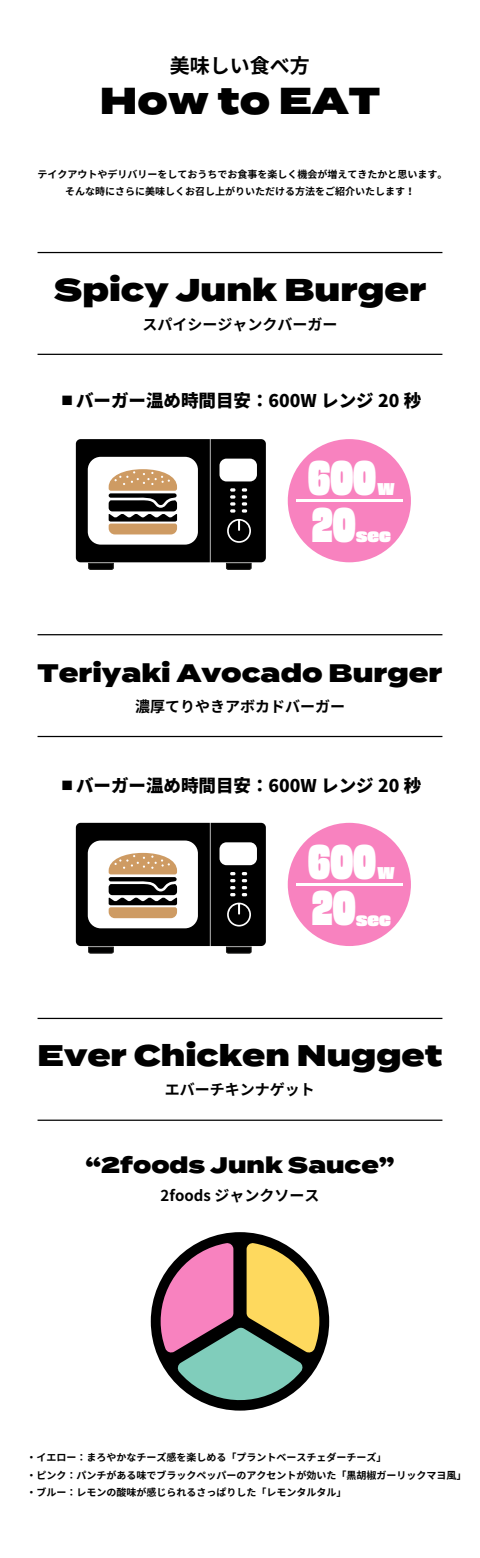
<style>
.page{position:relative;width:480px;height:1558px;background:#fff}
.page>*{position:absolute;margin:0;border:0;box-sizing:border-box;transform-origin:0 0}
.t1{font:45.38px "Obviously Narw Supr";color:#fff}
.t2{font:900 37.5px "Termina";color:#000}
.t3{font:900 31.57px "Termina";color:#000}
.t4{font:900 29.8px "Termina";color:#000}
.t5{font:900 25.35px "Termina";color:#000}
.t6{font:900 22.5px "Termina";color:#000}
.t7{font:700 20px "Noto Sans JP";color:#000}
.t8{font:900 17.5px "Noto Sans JP";color:#000}
.t9{font:15.88px "Obviously Supr";color:#fff}
.t10{font:700 15px "Noto Sans JP";color:#000}
.t11{font:700 10px/17.5px "Noto Sans JP";color:#000;text-align:center}
.s1{font-family:"Koz Go Pr 6 N";font-weight:400}
</style>
<div class="page">
<hr style="left:38px;top:1017px;width:404px;height:2px;background:#000">
<hr style="left:38px;top:1119px;width:404px;height:1px;background:#000">
<hr style="left:38px;top:252px;width:404px;height:1px;background:#000">
<hr style="left:38px;top:354px;width:404px;height:1px;background:#000">
<svg style="left:76px;top:439px;width:190px;height:130px"></svg>
<div style="left:288px;top:439px;width:123px;height:123px;background:#f882bf;border-radius:50%"></div>
<hr style="left:296px;top:499px;width:107px;height:3px;background:#fff">
<hr style="left:38px;top:634px;width:404px;height:1px;background:#000">
<hr style="left:38px;top:736px;width:404px;height:1px;background:#000">
<svg style="left:76px;top:823px;width:190px;height:130px"></svg>
<div style="left:288px;top:823px;width:123px;height:123px;background:#f882bf;border-radius:50%"></div>
<hr style="left:296px;top:883px;width:107px;height:2px;background:#fff">
<div style="left:151px;top:1232px;width:178px;height:178px;background:#000;border-radius:50%"></div>
<svg style="left:161px;top:1242px;width:158px;height:167px"></svg>
<h3 class="t7" style="left:170px;top:54px;width:141px">美味しい食べ方</h3>
<h2 class="t2" style="left:100px;top:73px;width:282px">How to EAT</h2>
<p class="t11" style="left:38px;top:166px;width:411px">テイクアウトやデリバリーをしておうちでお食事を楽しく機会が増えてきたかと思います。そんな時にさらに美味しくお召し上がりいただける方法をご紹介いたします！</p>
<h3 class="t3" style="left:54px;top:266px;width:374px">Spicy Junk Burger</h3>
<h3 class="t10" style="left:142px;top:315px;width:196px">スパイシージャンクバーガー</h3>
<h3 class="t8" style="left:59px;top:391px;width:364px"><span class="s1">■</span>バーガー温め時間目安：600W レンジ 20 秒</h3>
<h1 class="t1" style="left:308px;top:444px;width:69px">600</h1>
<h3 class="t9" style="left:378px;top:476px;width:19px">W</h3>
<h1 class="t1" style="left:312px;top:490px;width:45px">20</h1>
<h3 class="t9" style="left:356px;top:523px;width:36px">sec</h3>
<h3 class="t5" style="left:38px;top:654px;width:406px">Teriyaki Avocado Burger</h3>
<h3 class="t10" style="left:135px;top:698px;width:211px">濃厚てりやきアボカドバーガー</h3>
<h3 class="t8" style="left:59px;top:775px;width:364px"><span class="s1">■</span>バーガー温め時間目安：600W レンジ 20 秒</h3>
<h1 class="t1" style="left:308px;top:827px;width:69px">600</h1>
<h3 class="t9" style="left:378px;top:860px;width:19px">W</h3>
<h1 class="t1" style="left:312px;top:874px;width:45px">20</h1>
<h3 class="t9" style="left:356px;top:907px;width:36px">sec</h3>
<h3 class="t4" style="left:38px;top:1033px;width:406px">Ever Chicken Nugget</h3>
<h3 class="t10" style="left:165px;top:1081px;width:151px">エバーチキンナゲット</h3>
<h3 class="t6" style="left:85px;top:1148px;width:311px">“2foods Junk Sauce”</h3>
<h3 class="t10" style="left:161px;top:1186px;width:160px">2foods ジャンクソース</h3>
<p class="t11" style="left:27px;top:1449px;width:441px;text-align:left">・イエロー：まろやかなチーズ感を楽しめる「プラントベースチェダーチーズ」<br>・ピンク：パンチがある味でブラックペッパーのアクセントが効いた「黒胡椒ガーリックマヨ風」・ブルー：レモンの酸味が感じられるさっぱりした「レモンタルタル」</p>
</div>
